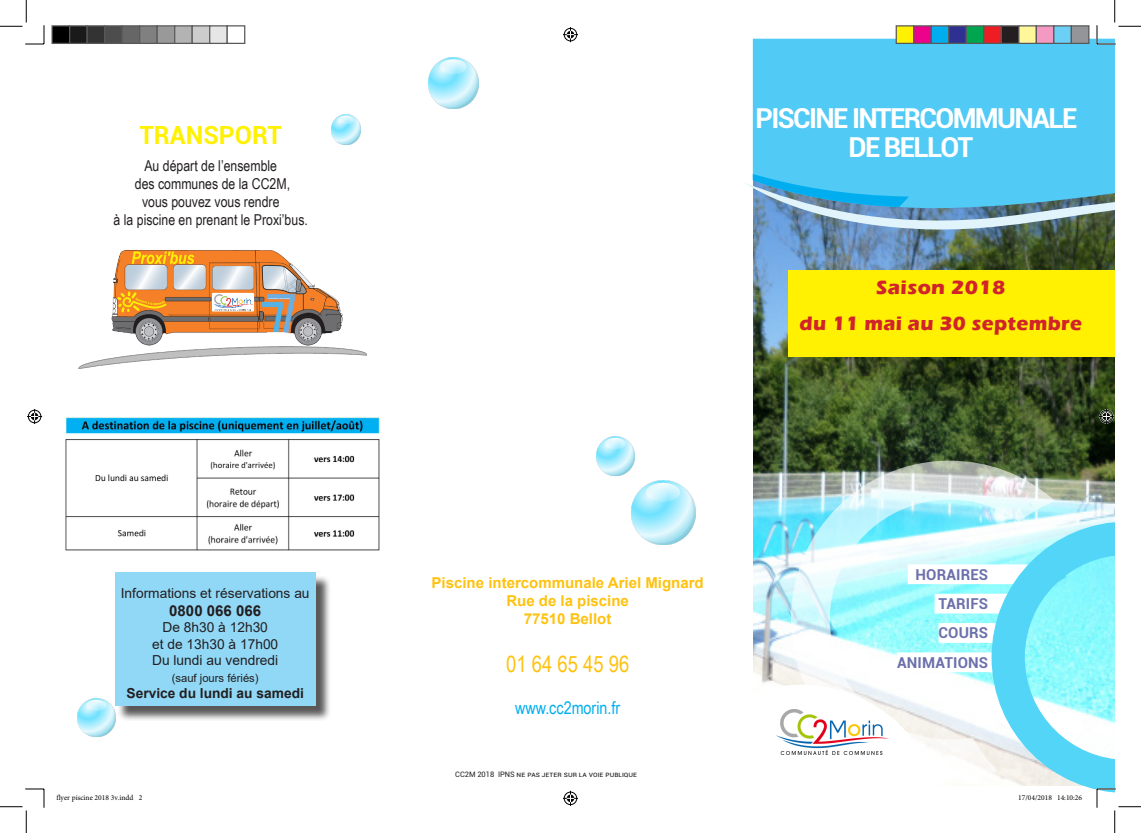
<style>
.page{position:relative;width:1141px;height:833px;background:#fff}
.page>*{position:absolute;margin:0;border:0;box-sizing:border-box;transform-origin:0 0}
.t1{font:700 27.5px "Roboto";letter-spacing:-.06em;color:#fff}
.t2{font:700 25px "Roboto";color:#fff101}
.t3{font:22.5px "Arial Narrow";color:#fec210}
.t4{font:700 20px "Eras ITC";letter-spacing:.02em;color:#d1232a}
.t5{font:17.5px "Arial Narrow";color:#00aeef}
.t6{font:15px "Arial Narrow";color:#231f20}
.t7{font:700 15px "Arial";color:#fec210}
.Rubrique_couverture{font:700 15px "Roboto";letter-spacing:.01em;color:#6b70ab}
.t8{font:700 15px "Arial";color:#231f20}
.t9{font:13.75px "Arial";color:#231f20}
.t10{font:700 13.75px "Arial";color:#231f20}
.t11{font:11.25px "Arial";color:#231f20}
.t12{font:7.5px "Minion Pro";color:#000}
.t13{font:7.5px "Roboto";color:#231f20}
</style>
<div class="page">
<img style="left:753px;top:232px;width:361px;height:452px">
<svg style="left:790px;top:460px;width:264px;height:310px"></svg>
<svg style="left:781px;top:684px;width:159px;height:86px"></svg>
<img style="left:776px;top:708px;width:112px;height:46px">
<img style="left:65px;top:417px;width:314px;height:132px">
<img style="left:111px;top:250px;width:232px;height:96px">
<div style="left:117px;top:574px;width:214px;height:147px;background:#231f20;opacity:.75"></div>
<div style="left:115px;top:572px;width:200px;height:133px;background:#91d8f7"></div>
<img style="left:331px;top:115px;width:29px;height:29px">
<img style="left:78px;top:698px;width:38px;height:38px">
<img style="left:428px;top:57px;width:51px;height:51px">
<img style="left:596px;top:436px;width:38px;height:38px">
<img style="left:631px;top:480px;width:64px;height:64px">
<img style="left:78px;top:346px;width:289px;height:22px">
<div style="left:752px;top:39px;width:362px;height:135px;background:#51caf5"></div>
<svg style="left:745px;top:174px;width:369px;height:58px;background:#67b1d0"></svg>
<div style="left:788px;top:270px;width:326px;height:86px;background:#fff101"></div>
<svg style="left:0;top:0;width:45px;height:45px"></svg>
<svg style="left:0;top:788px;width:45px;height:44px"></svg>
<svg style="left:1096px;top:0;width:44px;height:45px"></svg>
<svg style="left:563px;top:27px;width:15px;height:15px"></svg>
<svg style="left:563px;top:790px;width:15px;height:15px"></svg>
<svg style="left:27px;top:409px;width:15px;height:15px"></svg>
<svg style="left:1098px;top:409px;width:15px;height:15px"></svg>
<div style="left:52px;top:26px;width:18px;height:17px;background:#000"></div>
<div style="left:51px;top:25px;width:19px;height:19px;border:1px solid #595959"></div>
<div style="left:70px;top:26px;width:17px;height:17px;background:#1a1a1a"></div>
<div style="left:69px;top:25px;width:19px;height:19px;border:1px solid #595959"></div>
<div style="left:87px;top:26px;width:18px;height:17px;background:#333"></div>
<div style="left:86px;top:25px;width:19px;height:19px;border:1px solid #595959"></div>
<div style="left:105px;top:26px;width:17px;height:17px;background:#4d4d4d"></div>
<div style="left:104px;top:25px;width:19px;height:19px;border:1px solid #595959"></div>
<div style="left:122px;top:26px;width:18px;height:17px;background:#666"></div>
<div style="left:121px;top:25px;width:19px;height:19px;border:1px solid #595959"></div>
<div style="left:140px;top:26px;width:17px;height:17px;background:#808080"></div>
<div style="left:139px;top:25px;width:19px;height:19px;border:1px solid #595959"></div>
<div style="left:157px;top:26px;width:18px;height:17px;background:#999"></div>
<div style="left:156px;top:25px;width:19px;height:19px;border:1px solid #595959"></div>
<div style="left:175px;top:26px;width:17px;height:17px;background:#b3b3b3"></div>
<div style="left:174px;top:25px;width:19px;height:19px;border:1px solid #595959"></div>
<div style="left:192px;top:26px;width:18px;height:17px;background:#ccc"></div>
<div style="left:191px;top:25px;width:19px;height:19px;border:1px solid #595959"></div>
<div style="left:210px;top:26px;width:17px;height:17px;background:#e6e6e6"></div>
<div style="left:209px;top:25px;width:19px;height:19px;border:1px solid #595959"></div>
<div style="left:226px;top:25px;width:19px;height:19px;border:1px solid #595959"></div>
<div style="left:896px;top:26px;width:17px;height:17px;background:#fff101"></div>
<div style="left:895px;top:25px;width:19px;height:19px;border:1px solid #595959"></div>
<div style="left:913px;top:26px;width:18px;height:17px;background:#ed028c"></div>
<div style="left:913px;top:25px;width:18px;height:19px;border:1px solid #595959"></div>
<div style="left:931px;top:26px;width:17px;height:17px;background:#00aeef"></div>
<div style="left:930px;top:25px;width:19px;height:19px;border:1px solid #595959"></div>
<div style="left:948px;top:26px;width:18px;height:17px;background:#2e3092"></div>
<div style="left:948px;top:25px;width:18px;height:19px;border:1px solid #595959"></div>
<div style="left:966px;top:26px;width:17px;height:17px;background:#00a54f"></div>
<div style="left:965px;top:25px;width:19px;height:19px;border:1px solid #595959"></div>
<div style="left:983px;top:26px;width:18px;height:17px;background:#ee1d23"></div>
<div style="left:983px;top:25px;width:18px;height:19px;border:1px solid #595959"></div>
<div style="left:1001px;top:26px;width:17px;height:17px;background:#231f20"></div>
<div style="left:1000px;top:25px;width:19px;height:19px;border:1px solid #595959"></div>
<div style="left:1018px;top:26px;width:18px;height:17px;background:#fff79a"></div>
<div style="left:1018px;top:25px;width:18px;height:19px;border:1px solid #595959"></div>
<div style="left:1036px;top:26px;width:17px;height:17px;background:#f499c2"></div>
<div style="left:1035px;top:25px;width:19px;height:19px;border:1px solid #595959"></div>
<div style="left:1053px;top:26px;width:18px;height:17px;background:#6bcff6"></div>
<div style="left:1053px;top:25px;width:18px;height:19px;border:1px solid #595959"></div>
<div style="left:1071px;top:26px;width:17px;height:17px;background:#939598"></div>
<div style="left:1070px;top:25px;width:19px;height:19px;border:1px solid #595959"></div>
<svg style="left:991px;top:521px;width:149px;height:311px"></svg>
<p class="t2" style="left:139px;top:118px;width:144px">TRANSPORT</p>
<p class="t6" style="left:144px;top:155px;width:134px">Au départ de l’ensemble</p>
<p class="t6" style="left:135px;top:173px;width:157px">des communes de la CC2M,</p>
<p class="t6" style="left:142px;top:191px;width:139px">vous pouvez vous rendre</p>
<p class="t6" style="left:114px;top:209px;width:196px">à la piscine en prenant le Proxi’bus.</p>
<p class="t9" style="left:121px;top:583px;width:190px">Informations et réservations au</p>
<p class="t8" style="left:169px;top:599px;width:93px">0800 066 066</p>
<p class="t9" style="left:162px;top:617px;width:107px">De 8h30 à 12h30</p>
<p class="t9" style="left:152px;top:634px;width:128px">et de 13h30 à 17h00</p>
<p class="t9" style="left:152px;top:650px;width:128px">Du lundi au vendredi</p>
<p class="t11" style="left:172px;top:669px;width:88px">(sauf jours fériés)</p>
<p class="t10" style="left:126px;top:683px;width:179px">Service du lundi au samedi</p>
<p class="t1" style="left:755px;top:98px;width:323px">PISCINE INTERCOMMUNALE</p>
<p class="t1" style="left:848px;top:128px;width:126px">DE BELLOT</p>
<p class="t4" style="left:876px;top:275px;width:131px">Saison 2018</p>
<p class="t4" style="left:799px;top:311px;width:284px">du 11 mai au 30 septembre</p>
<p class="t7" style="left:431px;top:571px;width:274px">Piscine intercommunale Ariel Mignard</p>
<p class="t7" style="left:506px;top:589px;width:124px">Rue de la piscine</p>
<p class="t7" style="left:524px;top:607px;width:89px">77510 Bellot</p>
<p class="t3" style="left:506px;top:647px;width:125px">01 64 65 45 96</p>
<p class="t5" style="left:515px;top:694px;width:107px">www.cc2morin.fr</p>
<p class="t13" style="left:455px;top:768px;width:183px">CC2M 2018 IPNS ne pas jeter sur la voie publique</p>
<p class="Rubrique_couverture" style="left:915px;top:563px;width:74px">HORAIRES</p>
<p class="Rubrique_couverture" style="left:938px;top:592px;width:51px">TARIFS</p>
<p class="Rubrique_couverture" style="left:938px;top:622px;width:51px">COURS</p>
<p class="Rubrique_couverture" style="left:896px;top:651px;width:93px">ANIMATIONS</p>
<p class="t12" style="left:56px;top:792px;width:87px">flyer piscine 2018 3v.indd 2</p>
<p class="t12" style="left:1018px;top:792px;width:65px">17/04/2018 14:10:26</p>
</div>
